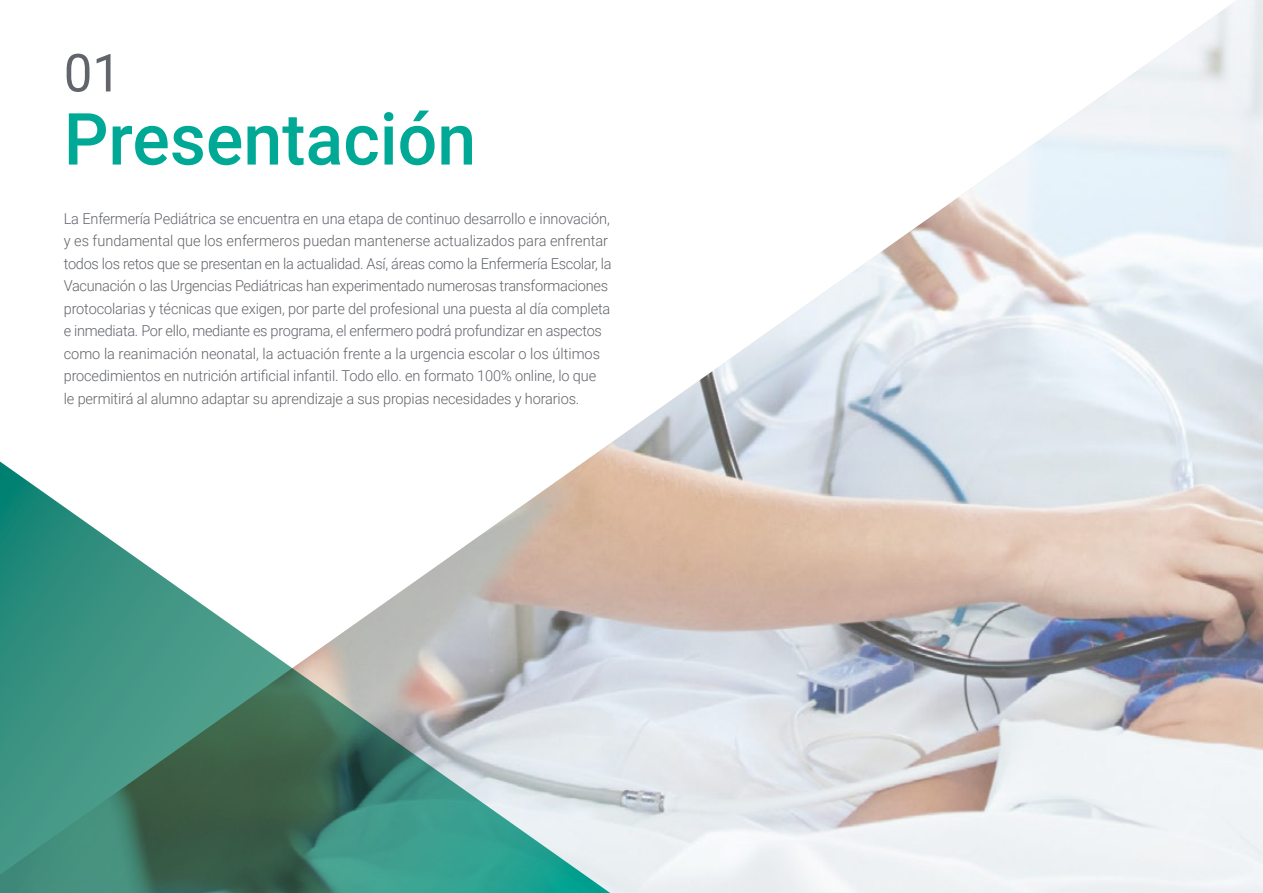
<style>
.page{position:relative;width:1263px;height:893px;background:#fff}
.page>*{position:absolute;margin:0;border:0;box-sizing:border-box;transform-origin:0 0}
.t1{font:500 72px "Roboto";color:#00a996}
.t2{font:52.5px "Roboto";color:#61646a}
.t3{font:300 15px/22.5px "Roboto";letter-spacing:-.01em;color:#61646a}
</style>
<div class="page">
<img style="left:607px;top:0;width:656px;height:893px">
<svg style="left:0;top:446px;width:640px;height:447px"></svg>
<h2 class="t2" style="left:64px;top:36px;width:59px">01</h2>
<h1 class="t1" style="left:64px;top:89px;width:414px">Presentación</h1>
<p class="t3" style="left:64px;top:207px;width:549px">La Enfermería Pediátrica se encuentra en una etapa de continuo desarrollo e innovación, y es fundamental que los enfermeros puedan mantenerse actualizados para enfrentar todos los retos que se presentan en la actualidad. Así, áreas como la Enfermería Escolar, la Vacunación o las Urgencias Pediátricas han experimentado numerosas transformaciones protocolarias y técnicas que exigen, por parte del profesional una puesta al día completa e inmediata. Por ello, mediante es programa, el enfermero podrá profundizar en aspectos como la reanimación neonatal, la actuación frente a la urgencia escolar o los últimos procedimientos en nutrición artificial infantil. Todo ello. en formato 100% online, lo que<br>le permitirá al alumno adaptar su aprendizaje a sus propias necesidades y horarios.</p>
</div>
